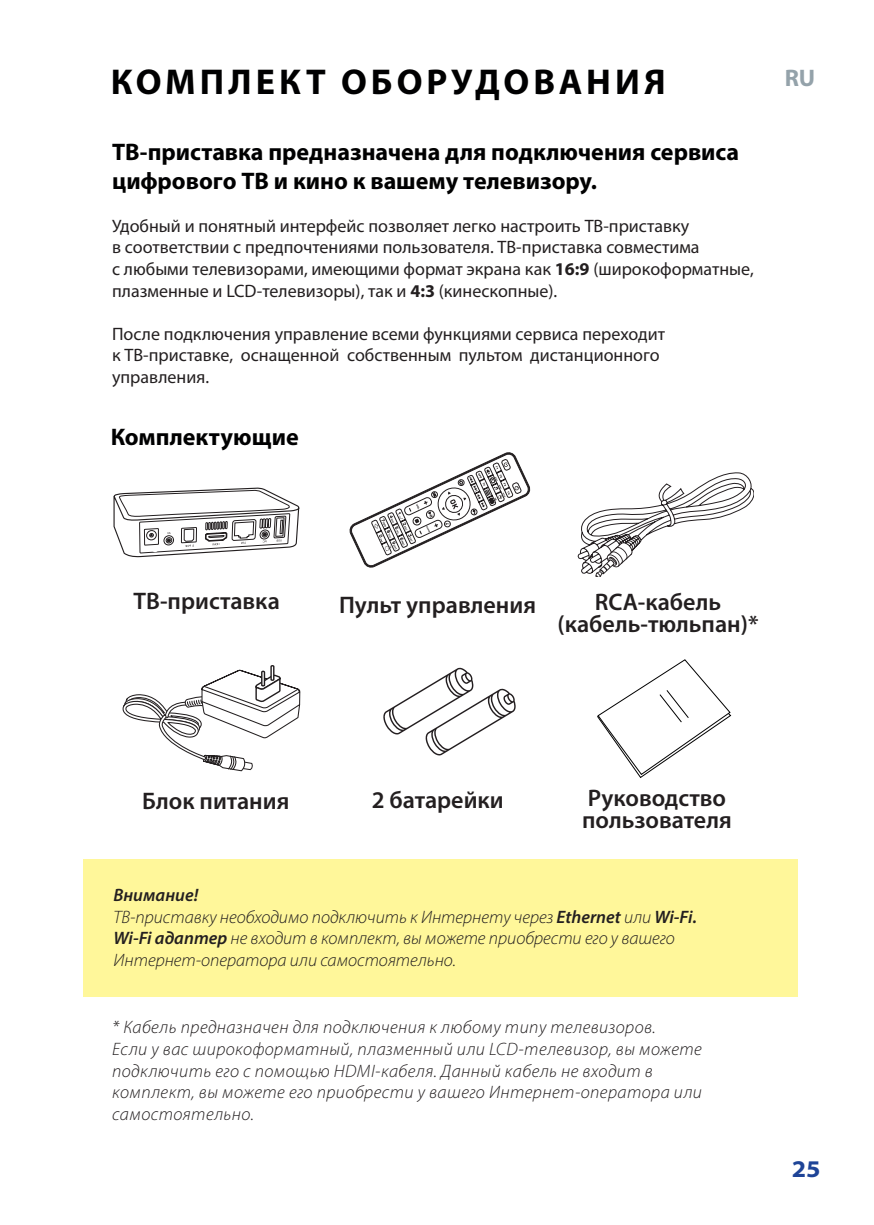
<style>
.page{position:relative;width:874px;height:1225px;background:#fff}
.page>*{position:absolute;margin:0;border:0;box-sizing:border-box;transform-origin:0 0}
.t1{font:700 36px "Myriad Pro";letter-spacing:.11em;color:#000001}
.t2{font:600 24px "Myriad Pro";color:#231f20}
.t3{font:700 24px/28.8px "Myriad Pro";color:#000001}
.t4{font:700 semi-expanded 24px "Myriad Pro";color:#1e4497}
.t5{font:700 24px "Myriad Pro";color:#94a2aa}
.t6{font:18px/21.6px "Myriad Pro";color:#231f20}
.t7{font:italic 300 18px/21.6px "Myriad Pro";letter-spacing:.025em;color:#231f20}
.t8{font:italic 300 18px "Myriad Pro";color:#231f20}
.t9{font:italic 600 18px "Myriad Pro";color:#231f20}
.s1{font-weight:700}
.s2{font-weight:600}
</style>
<div class="page">
<div style="left:83px;top:859px;width:714px;height:137px;background:#fff79a"></div>
<svg style="left:113px;top:487px;width:187px;height:70px"></svg>
<div style="left:151px;top:545px;width:7px;height:7px;background:#fff;border-radius:50%"></div>
<svg style="left:349px;top:452px;width:182px;height:116px"></svg>
<svg style="left:122px;top:668px;width:179px;height:104px"></svg>
<div style="left:261px;top:670px;width:4px;height:16px;border:1px solid #231f20"></div>
<div style="left:270px;top:665px;width:4px;height:16px;border:1px solid #231f20"></div>
<svg style="left:383px;top:668px;width:132px;height:88px"></svg>
<svg style="left:577px;top:472px;width:176px;height:104px"></svg>
<svg style="left:597px;top:659px;width:134px;height:119px"></svg>
<p class="t1" style="left:111px;top:58px;width:556px">КОМПЛЕКТ ОБОРУДОВАНИЯ</p>
<p class="t3" style="left:112px;top:136px;width:628px">ТВ-приставка предназначена для подключения сервиса цифрового ТВ и кино к вашему телевизору.</p>
<p class="t6" style="left:112px;top:215px;width:578px">Удобный и понятный интерфейс позволяет легко настроить ТВ-приставку</p>
<p class="t6" style="left:112px;top:236px;width:588px">в соответствии с предпочтениями пользователя. ТВ-приставка совместима</p>
<p class="t6" style="left:112px;top:258px;width:643px">с любыми телевизорами, имеющими формат экрана как <span class="s1">16:9</span> (широкоформатные, плазменные и LCD-телевизоры), так и <span class="s1">4:3</span> (кинескопные).</p>
<p class="t6" style="left:112px;top:323px;width:554px">После подключения управление всеми функциями сервиса переходит</p>
<p class="t6" style="left:112px;top:344px;width:548px">к ТВ-приставке, оснащенной собственным пультом дистанционного управления.</p>
<p class="t3" style="left:111px;top:421px;width:189px">Комплектующие</p>
<p class="t5" style="left:784px;top:62px;width:32px">RU</p>
<p class="t2" style="left:133px;top:586px;width:148px">ТВ-приставка</p>
<p class="t2" style="left:594px;top:587px;width:128px">RCA-кабель</p>
<p class="t2" style="left:557px;top:609px;width:202px">(кабель-тюльпан)*</p>
<p class="t2" style="left:339px;top:589px;width:198px">Пульт управления</p>
<p class="t2" style="left:142px;top:785px;width:148px">Блок питания</p>
<p class="t2" style="left:587px;top:782px;width:140px">Руководство</p>
<p class="t2" style="left:582px;top:804px;width:151px">пользователя</p>
<p class="t2" style="left:371px;top:784px;width:133px">2 батарейки</p>
<p class="t9" style="left:113px;top:883px;width:86px">Внимание!</p>
<p class="t8" style="left:113px;top:907px;width:584px">ТВ-приставку необходимо подключить к Интернету через <span class="s2">Ethernet</span> или <span class="s2">Wi-Fi.</span></p>
<p class="t8" style="left:113px;top:928px;width:562px"><span class="s2">Wi-Fi адаптер</span> не входит в комплект, вы можете приобрести его у вашего</p>
<p class="t8" style="left:113px;top:950px;width:344px">Интернет-оператора или самостоятельно.</p>
<p class="t7" style="left:112px;top:1017px;width:545px">* Кабель предназначен для подключения к любому типу телевизоров.</p>
<p class="t7" style="left:112px;top:1038px;width:591px">Если у вас широкоформатный, плазменный или LCD-телевизор, вы можете подключить его с помощью HDMI-кабеля. Данный кабель не входит в комплект, вы можете его приобрести у вашего Интернет-оператора или самостоятельно.</p>
<p class="t4" style="left:791px;top:1155px;width:30px">25</p>
</div>
